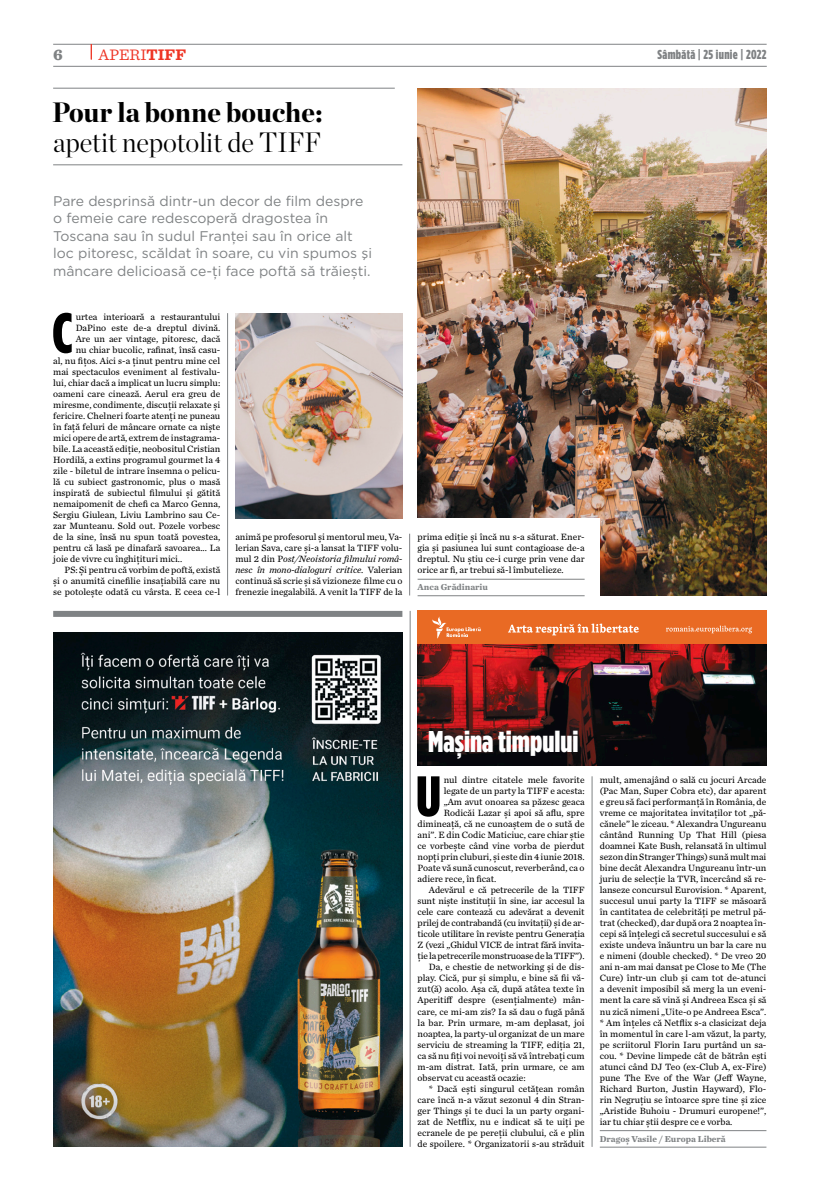
<style>
.page{position:relative;width:820px;height:1191px;background:#fff}
.page>*{position:absolute;margin:0;border:0;box-sizing:border-box;transform-origin:0 0}
.t1{font:900 56.7px "Gotham Condensed";color:#000}
.t2{font:900 30px "Gotham Condensed";color:#fff}
.t3{font:300 28px "Chronicle Display";color:#000;scale:.95 1}
.t4{font:900 28px "Chronicle Display";color:#000;scale:.95 1}
.t5{font:16px "Sentinel";color:#ee3424}
.t6{font:900 16px "Sentinel";color:#7f8284}
.t7{font:14px/17.5px "Gotham";color:#7f8284}
.t8{font:900 13px "Gotham Condensed";letter-spacing:.025em;color:#7f8284}
.t9{font:9.5px/11px "Chronicle Text G2";color:#000;text-align:justify}
.t10{font:700 9px "Chronicle Text G2";color:#7f8284}
.s1{font-weight:700}
.s2{font-style:italic}
</style>
<div class="page">
<hr style="left:53px;top:66px;width:713px;height:1px;background:#7f8284">
<hr style="left:53px;top:44px;width:713px;height:1px;background:#7f8284">
<svg style="left:91px;top:44px;width:1px;height:15px"></svg>
<img style="left:417px;top:644px;width:349px;height:121px">
<img style="left:417px;top:88px;width:349px;height:507px">
<div style="left:417px;top:518px;width:182px;height:82px;background:#fff"></div>
<hr style="left:53px;top:165px;width:349px;height:1px;background:#7f8284">
<img style="left:53px;top:633px;width:349px;height:513px">
<div style="left:53px;top:611px;width:349px;height:6px;background:#7f8284"></div>
<hr style="left:599px;top:1130px;width:167px;height:1px;background:#7f8284">
<hr style="left:599px;top:1146px;width:167px;height:1px;background:#7f8284">
<hr style="left:417px;top:579px;width:167px;height:1px;background:#7f8284">
<hr style="left:417px;top:595px;width:167px;height:1px;background:#7f8284">
<hr style="left:227px;top:313px;width:1px;height:282px;background:#7f8284">
<hr style="left:409px;top:533px;width:1px;height:62px;background:#7f8284">
<hr style="left:410px;top:611px;width:1px;height:535px;background:#7f8284">
<hr style="left:591px;top:776px;width:1px;height:370px;background:#7f8284">
<hr style="left:53px;top:88px;width:341px;height:1px;background:#7f8284">
<div style="left:417px;top:611px;width:349px;height:33px;background:#e96a24"></div>
<svg style="left:432px;top:616px;width:48px;height:22px"></svg>
<svg style="left:666px;top:625px;width:85px;height:8px"></svg>
<svg style="left:508px;top:623px;width:130px;height:12px"></svg>
<img style="left:235px;top:313px;width:167px;height:205px">
<h3 class="t6" style="left:53px;top:41px;width:11px">6</h3>
<h3 class="t5" style="left:99px;top:42px;width:89px">APERI<span class="s1">TIFF</span></h3>
<h3 class="t8" style="left:657px;top:47px;width:110px">Sâmbătă | 25 iunie | 2022</h3>
<h3 class="t4" style="left:52px;top:89px;width:286px">Pour la bonne bouche:</h3>
<h3 class="t3" style="left:53px;top:120px;width:283px">apetit nepotolit de TIFF</h3>
<h3 class="t7" style="left:53px;top:192px;width:320px">Pare desprinsă dintr-un decor de film despre o femeie care redescoperă dragostea în Toscana sau în sudul Franţei sau în orice alt loc pitoresc, scăldat în soare, cu vin spumos şi mâncare delicioasă ce-ţi face poftă să trăiești.</h3>
<h1 class="t1" style="left:52px;top:299px;width:22px">C</h1>
<p class="t9" style="left:76px;top:311px;width:146px">urtea interioară a restaurantului</p>
<p class="t9" style="left:76px;top:322px;width:146px">DaPino este de-a dreptul divină.</p>
<p class="t9" style="left:76px;top:333px;width:146px">Are un aer vintage, pitoresc, dacă</p>
<p class="t9" style="left:76px;top:344px;width:146px">nu chiar bucolic, rafinat, însă casu-</p>
<p class="t9" style="left:53px;top:355px;width:168px">al, nu fiţos. Aici s-a ţinut pentru mine cel</p>
<p class="t9" style="left:53px;top:366px;width:168px">mai spectaculos eveniment al festivalu-</p>
<p class="t9" style="left:53px;top:377px;width:168px">lui, chiar dacă a implicat un lucru simplu:</p>
<p class="t9" style="left:53px;top:388px;width:168px">oameni care cinează. Aerul era greu de</p>
<p class="t9" style="left:53px;top:399px;width:168px">miresme, condimente, discuţii relaxate şi</p>
<p class="t9" style="left:53px;top:410px;width:168px">fericire. Chelneri foarte atenţi ne puneau</p>
<p class="t9" style="left:53px;top:421px;width:168px">în faţă feluri de mâncare ornate ca nişte</p>
<p class="t9" style="left:53px;top:432px;width:168px">mici opere de artă, extrem de instagrama-</p>
<p class="t9" style="left:53px;top:443px;width:168px">bile. La această ediţie, neobositul Cristian</p>
<p class="t9" style="left:53px;top:454px;width:168px">Hordilă, a extins programul gourmet la 4</p>
<p class="t9" style="left:53px;top:465px;width:168px">zile - biletul de intrare însemna o pelicu-</p>
<p class="t9" style="left:53px;top:476px;width:168px">lă cu subiect gastronomic, plus o masă</p>
<p class="t9" style="left:53px;top:487px;width:168px">inspirată de subiectul filmului şi gătită</p>
<p class="t9" style="left:53px;top:498px;width:168px">nemaipomenit de chefi ca Marco Genna,</p>
<p class="t9" style="left:53px;top:509px;width:168px">Sergiu Giulean, Liviu Lambrino sau Ce-</p>
<p class="t9" style="left:53px;top:520px;width:168px">zar Munteanu. Sold out. Pozele vorbesc</p>
<p class="t9" style="left:53px;top:531px;width:168px">de la sine, însă nu spun toată povestea,</p>
<p class="t9" style="left:53px;top:542px;width:168px">pentru că lasă pe dinafară savoarea... La</p>
<p class="t9" style="left:53px;top:553px;width:130px">joie de vivre cu înghiţituri mici..</p>
<p class="t9" style="left:65px;top:564px;width:157px">PS: Şi pentru că vorbim de poftă, există</p>
<p class="t9" style="left:53px;top:575px;width:168px">şi o anumită cinefilie insaţiabilă care nu</p>
<p class="t9" style="left:53px;top:586px;width:168px">se potoleşte odată cu vârsta. E ceea ce-l</p>
<p class="t9" style="left:235px;top:531px;width:168px">animă pe profesorul şi mentorul meu, Va&shy;lerian Sava, care şi-a lansat la TIFF volu&shy;mul 2 din P<span class="s2">ost/Neoistoria filmului româ&shy;nesc în mono-dialoguri critice</span>. Valerian continuă să scrie şi să vizioneze filme cu o frenezie inegalabilă. A venit la TIFF de la</p>
<p class="t9" style="left:417px;top:531px;width:168px">prima ediţie şi încă nu s-a săturat. Ener&shy;gia şi pasiunea lui sunt contagioase de-a dreptul. Nu ştiu ce-i curge prin vene dar orice ar fi, ar trebui să-l îmbutelieze.</p>
<p class="t10" style="left:417px;top:580px;width:72px">Anca Grădinariu</p>
<h2 class="t2" style="left:428px;top:723px;width:152px">Mașina timpului</h2>
<h1 class="t1" style="left:416px;top:762px;width:26px">U</h1>
<p class="t9" style="left:443px;top:774px;width:142px">nul dintre citatele mele favorite</p>
<p class="t9" style="left:443px;top:785px;width:142px">legate de un party la TIFF e acesta:</p>
<p class="t9" style="left:443px;top:796px;width:142px">„Am avut onoarea sa păzesc geaca</p>
<p class="t9" style="left:443px;top:807px;width:142px">Rodicăi Lazar și apoi să aflu, spre</p>
<p class="t9" style="left:417px;top:818px;width:168px">dimineață, că ne cunoaștem de o sută de</p>
<p class="t9" style="left:417px;top:829px;width:168px">ani”. E din Codic Maticiuc, care chiar știe</p>
<p class="t9" style="left:417px;top:840px;width:168px">ce vorbește când vine vorba de pierdut</p>
<p class="t9" style="left:417px;top:851px;width:168px">nopți prin cluburi, și este din 4 iunie 2018.</p>
<p class="t9" style="left:417px;top:862px;width:168px">Poate vă sună cunoscut, reverberând, ca o</p>
<p class="t9" style="left:417px;top:873px;width:80px">adiere rece, în ficat.</p>
<p class="t9" style="left:429px;top:884px;width:157px">Adevărul e că petrecerile de la TIFF</p>
<p class="t9" style="left:417px;top:895px;width:168px">sunt niște instituții în sine, iar accesul la</p>
<p class="t9" style="left:417px;top:906px;width:168px">cele care contează cu adevărat a devenit</p>
<p class="t9" style="left:417px;top:917px;width:168px">prilej de contrabandă (cu invitații) și de ar-</p>
<p class="t9" style="left:417px;top:928px;width:168px">ticole utilitare în reviste pentru Generația</p>
<p class="t9" style="left:417px;top:939px;width:168px">Z (vezi „Ghidul VICE de intrat fără invita-</p>
<p class="t9" style="left:417px;top:950px;width:168px">ție la petrecerile monstruoase de la TIFF”).</p>
<p class="t9" style="left:429px;top:961px;width:157px">Da, e chestie de networking și de dis-</p>
<p class="t9" style="left:417px;top:972px;width:168px">play. Cică, pur și simplu, e bine să fii vă-</p>
<p class="t9" style="left:417px;top:983px;width:168px">zut(ă) acolo. Așa că, după atâtea texte în</p>
<p class="t9" style="left:417px;top:994px;width:168px">Aperitiff despre (esențialmente) mân-</p>
<p class="t9" style="left:417px;top:1005px;width:168px">care, ce mi-am zis? Ia să dau o fugă până</p>
<p class="t9" style="left:417px;top:1016px;width:168px">la bar. Prin urmare, m-am deplasat, joi</p>
<p class="t9" style="left:417px;top:1027px;width:168px">noaptea, la party-ul organizat de un mare</p>
<p class="t9" style="left:417px;top:1038px;width:168px">serviciu de streaming la TIFF, ediția 21,</p>
<p class="t9" style="left:417px;top:1049px;width:168px">ca să nu fiți voi nevoiți să vă întrebați cum</p>
<p class="t9" style="left:417px;top:1060px;width:168px">m-am distrat. Iată, prin urmare, ce am</p>
<p class="t9" style="left:417px;top:1071px;width:110px">observat cu această ocazie:</p>
<p class="t9" style="left:429px;top:1082px;width:157px">* Dacă ești singurul cetățean român</p>
<p class="t9" style="left:417px;top:1093px;width:168px">care încă n-a văzut sezonul 4 din Stran-</p>
<p class="t9" style="left:417px;top:1104px;width:168px">ger Things și te duci la un party organi-</p>
<p class="t9" style="left:417px;top:1115px;width:168px">zat de Netflix, nu e indicat să te uiți pe</p>
<p class="t9" style="left:417px;top:1126px;width:168px">ecranele de pe pereții clubului, că e plin</p>
<p class="t9" style="left:417px;top:1137px;width:168px">de spoilere. * Organizatorii s-au străduit</p>
<p class="t9" style="left:599px;top:774px;width:168px">mult, amenajând o sală cu jocuri Arcade (Pac Man, Super Cobra etc), dar aparent e greu să faci performanță în România, de vreme ce majoritatea invitaților tot „pă&shy;cănele” le ziceau. * Alexandra Ungureanu cântând Running Up That Hill (piesa doamnei Kate Bush, relansată în ultimul sezon din Stranger Things) sună mult mai bine decât Alexandra Ungureanu într-un juriu de selecție la TVR, încercând să re&shy;lanseze concursul Eurovision. * Aparent, succesul unui party la TIFF se măsoară în cantitatea de celebrități pe metrul pă&shy;trat (checked), dar după ora 2 noaptea în&shy;cepi să înțelegi că secretul succesului e să existe undeva înăuntru un bar la care nu e nimeni (double checked). * De vreo 20 ani n-am mai dansat pe Close to Me (The Cure) într-un club și cam tot de-atunci a devenit imposibil să merg la un eveni&shy;ment la care să vină și Andreea Esca și să nu zică nimeni „Uite-o pe Andreea Esca”. * Am înțeles că Netflix s-a clasicizat deja în momentul în care l-am văzut, la party, pe scriitorul Florin Iaru purtând un sa&shy;cou. * Devine limpede cât de bătrân ești atunci când DJ Teo (ex-Club A, ex-Fire) pune The Eve of the War (Jeff Wayne, Richard Burton, Justin Hayward), Flo&shy;rin Negruțiu se întoarce spre tine și zice „Aristide Buhoiu - Drumuri europene!”, iar tu chiar știi despre ce e vorba.</p>
<p class="t10" style="left:599px;top:1131px;width:127px">Dragoș Vasile / Europa Liberă</p>
</div>
